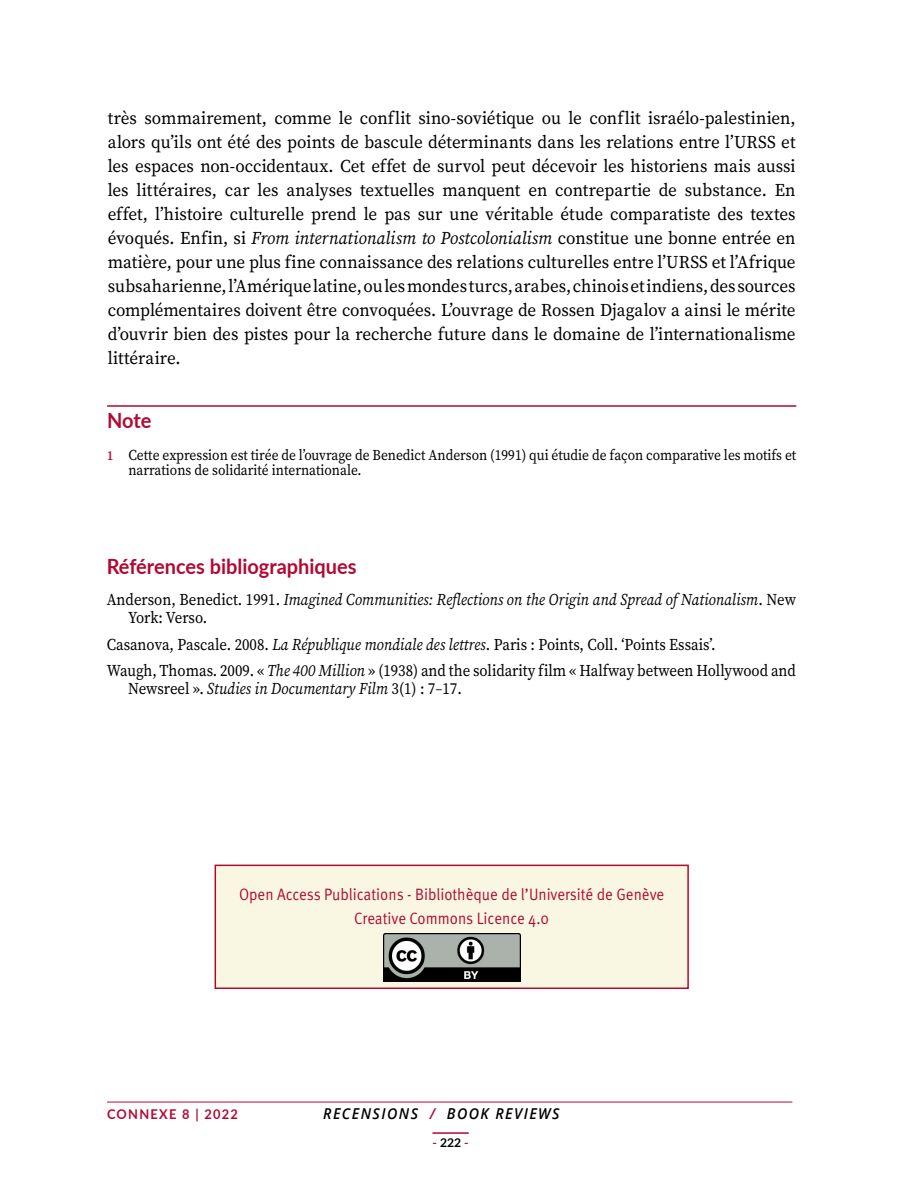
<style>
.page{position:relative;width:902px;height:1191px;background:#fff}
.page>*{position:absolute;margin:0;border:0;box-sizing:border-box;transform-origin:0 0}
.t1{font:700 21px "Lato";color:#b20933;scale:.95 1}
.t2{font:18px/24px "Source Serif 4";color:#000;text-align:justify;scale:.95 1}
.t3{font:16.5px/26.5px "Source Serif 4";color:#000;scale:.9 1}
.t4{font:italic 16.5px/18px "Source Serif 4";color:#000;scale:.9 1}
.t5{font:16.5px/24px "Meta Pro Norm";color:#b20933;text-align:center;scale:.9 1}
.t6{font:15px/15px "Source Serif 4";color:#000;scale:.9 1}
.t7{font:italic 600 15px "Open Sans";letter-spacing:.1em;color:#000;scale:.95 1}
.t8{font:700 13.5px "Lato";letter-spacing:.1em;color:#b20933;scale:.95 1}
.t9{font:700 12.15px "Lato";color:#000}
.s1{font-style:italic}
.s2{font-weight:600;font-size:13.5px;color:#b20933}
.s3{font-style:normal}
.s4{font-family:"Sitka Display";font-style:normal}
.s5{color:#b20933}
</style>
<div class="page">
<hr style="left:432px;top:1132px;width:36px;height:1px;background:#b20933">
<hr style="left:107px;top:1101px;width:685px;height:1px;background:#b20933">
<div style="left:215px;top:865px;width:473px;height:123px;background:#f9f7e2"></div>
<div style="left:214px;top:864px;width:474px;height:125px;border:2px solid #b20933"></div>
<img style="left:383px;top:933px;width:137px;height:48px">
<hr style="left:107px;top:405px;width:689px;height:2px;background:#b20933">
<p class="t2" style="left:108px;top:106px;width:725px">très sommairement, comme le conflit sino-soviétique ou le conflit israélo-palestinien, alors qu’ils ont été des points de bascule déterminants dans les relations entre l’URSS et les espaces non-occidentaux. Cet effet de survol peut décevoir les historiens mais aussi les littéraires, car les analyses textuelles manquent en contrepartie de substance. En effet, l’histoire culturelle prend le pas sur une véritable étude comparatiste des textes évoqués. Enfin, si <span class="s1">From internationalism to Postcolonialism</span> constitue une bonne entrée en matière, pour une plus fine connaissance des relations culturelles entre l’URSS et l’Afrique subsaharienne, l’Amérique latine, ou les mondes turcs, arabes, chinois et indiens, des sources complémentaires doivent être convoquées. L’ouvrage de Rossen Djagalov a ainsi le mérite d’ouvrir bien des pistes pour la recherche future dans le domaine de l’internationalisme littéraire.</p>
<p class="t1" style="left:107px;top:405px;width:48px">Note</p>
<p class="t6" style="left:128px;top:447px;width:743px;text-indent:-21px"><span class="s2">1</span> Cette expression est tirée de l’ouvrage de Benedict Anderson (1991) qui étudie de façon comparative les motifs et narrations de solidarité internationale.</p>
<p class="t1" style="left:107px;top:551px;width:264px">Références bibliographiques</p>
<p class="t4" style="left:128px;top:590px;width:743px;text-indent:-21px"><span class="s3">Anderson, Benedict. 1991.</span> Imagined Communities: Reflections on the Origin and Spread of Nationalism<span class="s3">. New<br>York: Verso.</span></p>
<p class="t3" style="left:107px;top:631px;width:767px">Casanova, Pascale. 2008. <span class="s1">La République mondiale des lettres</span>. Paris : Points, Coll. ‘Points Essais’.<br>Waugh, Thomas. 2009. « <span class="s1">The 400 Million</span> » (1938) and the solidarity film « Halfway between Hollywood and</p>
<p class="t4" style="left:128px;top:679px;width:372px"><span class="s3">Newsreel ».</span> Studies in Documentary Film <span class="s3">3(1) : 7</span><span class="s4">–</span><span class="s3">17.</span></p>
<p class="t5" style="left:239px;top:881px;width:474px">Open Access Publications - Bibliothèque de l’Université de Genève<br>Creative Commons Licence 4.0</p>
<p class="t8" style="left:107px;top:1104px;width:139px">CONNEXE 8 | 2022</p>
<p class="t7" style="left:323px;top:1103px;width:250px">RECENSIONS <span class="s5">/</span> BOOK REVIEWS</p>
<p class="t9" style="left:432px;top:1133px;width:38px"><span class="s5">-</span> 222 <span class="s5">-</span></p>
</div>
